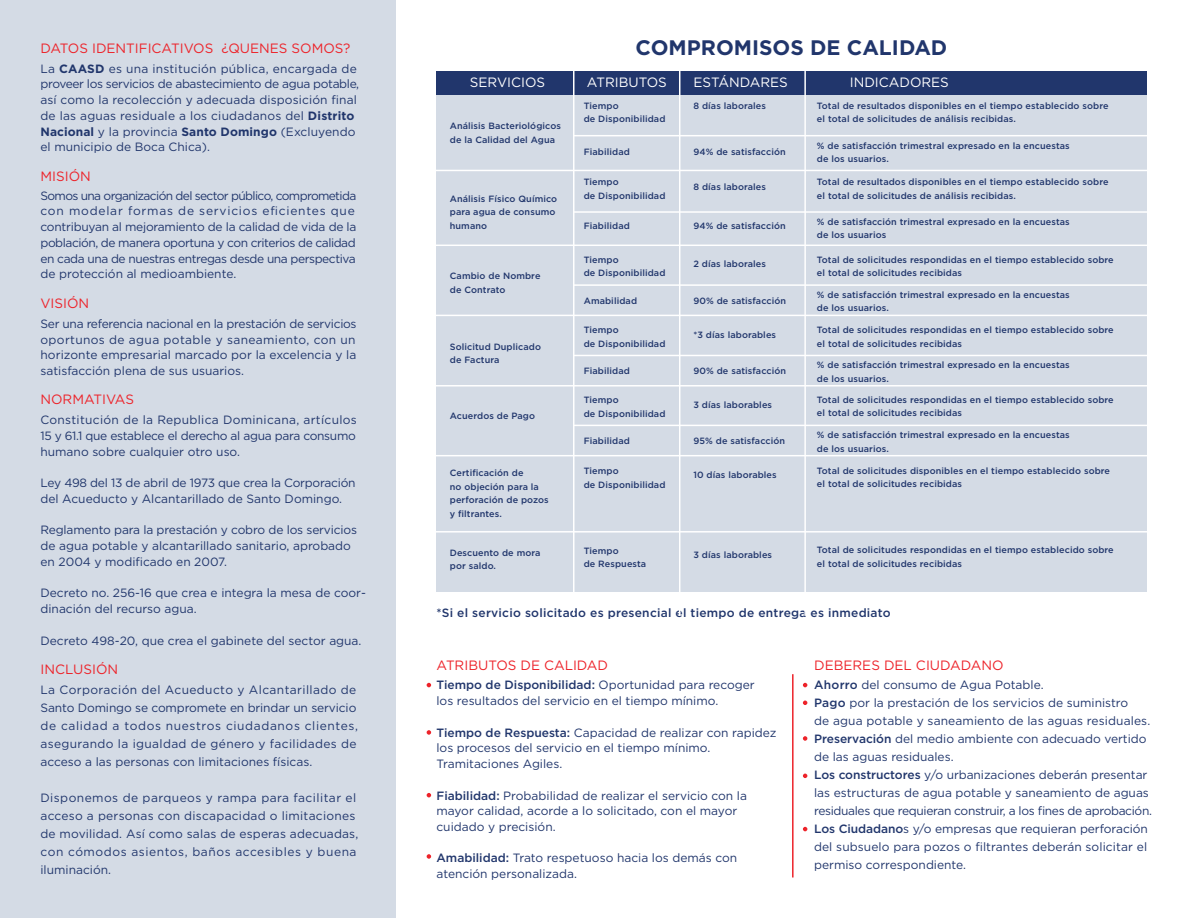
<style>
.page{position:relative;width:1188px;height:918px;background:#fff}
.page>*{position:absolute;margin:0;border:0;box-sizing:border-box;transform-origin:0 0}
.t1{font:700 21px "Gotham";color:#21366c}
.t2{font:13.5px "Gotham";color:#ed232a}
.t3{font:13.5px "Gotham";color:#fff}
.t4{font:12px/15.8px "Gotham";color:#21366c}
.t5{font:12px/15.8px "Gotham";letter-spacing:-.035em;color:#21366c}
.t6{font:12px/18px "Gotham";letter-spacing:.03em;color:#21366c}
.t7{font:12px/18px "Gotham";letter-spacing:.02em;color:#21366c}
.t8{font:500 12px "Gotham";letter-spacing:.02em;color:#21366c}
.t9{font:500 9.15px/13.6px "Gotham";letter-spacing:.01em;color:#21366c}
.s1{font-weight:700}
.s2{font-weight:500}
</style>
<div class="page">
<div style="left:0;top:0;width:396px;height:918px;background:#d4dbe5"></div>
<div style="left:436px;top:95px;width:712px;height:496px;background:#d4dbe5"></div>
<div style="left:436px;top:71px;width:712px;height:24px;background:#21366c"></div>
<hr style="left:573px;top:71px;width:1px;height:545px;background:#fff">
<hr style="left:425px;top:170px;width:723px;height:1px;background:#fff">
<hr style="left:574px;top:135px;width:574px;height:1px;background:#fff">
<hr style="left:425px;top:245px;width:723px;height:1px;background:#fff">
<hr style="left:574px;top:211px;width:574px;height:2px;background:#fff">
<hr style="left:425px;top:315px;width:723px;height:1px;background:#fff">
<hr style="left:574px;top:284px;width:574px;height:2px;background:#fff">
<hr style="left:425px;top:385px;width:723px;height:2px;background:#fff">
<hr style="left:574px;top:355px;width:574px;height:1px;background:#fff">
<hr style="left:425px;top:455px;width:723px;height:1px;background:#fff">
<hr style="left:425px;top:531px;width:723px;height:2px;background:#fff">
<hr style="left:574px;top:425px;width:574px;height:1px;background:#fff">
<hr style="left:679px;top:71px;width:1px;height:545px;background:#fff">
<hr style="left:804px;top:71px;width:2px;height:545px;background:#fff">
<hr style="left:792px;top:674px;width:2px;height:204px;background:#ed232a">
<svg style="left:427px;top:683px;width:4px;height:4px"></svg>
<svg style="left:803px;top:683px;width:4px;height:4px"></svg>
<svg style="left:803px;top:701px;width:4px;height:4px"></svg>
<svg style="left:803px;top:736px;width:4px;height:5px"></svg>
<svg style="left:803px;top:774px;width:4px;height:4px"></svg>
<svg style="left:803px;top:827px;width:4px;height:4px"></svg>
<svg style="left:427px;top:730px;width:4px;height:5px"></svg>
<svg style="left:427px;top:793px;width:4px;height:4px"></svg>
<svg style="left:427px;top:854px;width:4px;height:5px"></svg>
<p class="t2" style="left:40px;top:40px;width:312px">DATOS IDENTIFICATIVOS ¿QUENES SOMOS?</p>
<h1 class="t1" style="left:636px;top:33px;width:313px">COMPROMISOS DE CALIDAD</h1>
<p class="t4" style="left:40px;top:60px;width:320px">La <span class="s1">CAASD</span> es una institución pública, encargada de proveer los servicios de abastecimiento de agua potable, así como la recolección y adecuada disposición final de las aguas residuale a los ciudadanos del <span class="s1">Distrito Nacional</span> y la provincia <span class="s1">Santo Domingo</span> (Excluyendo el municipio de Boca Chica).</p>
<p class="t3" style="left:470px;top:74px;width:77px">SERVICIOS</p>
<p class="t3" style="left:587px;top:74px;width:81px">ATRIBUTOS</p>
<p class="t3" style="left:693px;top:74px;width:96px">ESTÁNDARES</p>
<p class="t3" style="left:850px;top:74px;width:101px">INDICADORES</p>
<p class="t9" style="left:693px;top:99px;width:74px">8 días laborales</p>
<p class="t9" style="left:693px;top:144px;width:94px">94% de satisfacción</p>
<p class="t9" style="left:693px;top:179px;width:74px">8 días laborales</p>
<p class="t9" style="left:693px;top:219px;width:94px">94% de satisfacción</p>
<p class="t9" style="left:817px;top:99px;width:293px">Total de resultados disponibles en el tiempo establecido sobre el total de solicitudes de análisis recibidas.</p>
<p class="t9" style="left:817px;top:138px;width:254px">% de satisfacción trimestral expresado en la encuestas de los usuarios.</p>
<p class="t9" style="left:817px;top:175px;width:293px">Total de resultados disponibles en el tiempo establecido sobre el total de solicitudes de análisis recibidas.</p>
<p class="t9" style="left:817px;top:215px;width:254px">% de satisfacción trimestral expresado en la encuestas de los usuarios</p>
<p class="t9" style="left:584px;top:99px;width:83px">Tiempo<br>de Disponibilidad</p>
<p class="t9" style="left:584px;top:144px;width:48px">Fiabilidad</p>
<p class="t9" style="left:450px;top:119px;width:113px">Análisis Bacteriológicos de la Calidad del Agua</p>
<p class="t2" style="left:40px;top:168px;width:52px">MISIÓN</p>
<p class="t5" style="left:40px;top:187px;width:317px">Somos una organización del sector público, comprometida con modelar formas de servicios eficientes que contribuyan al mejoramiento de la calidad de vida de la población, de manera oportuna y con criterios de calidad en cada una de nuestras entregas desde una perspectiva de protección al medioambiente.</p>
<p class="t2" style="left:40px;top:294px;width:50px">VISIÓN</p>
<p class="t4" style="left:40px;top:316px;width:318px;text-align:justify">Ser una referencia nacional en la prestación de servicios oportunos de agua potable y saneamiento, con un horizonte empresarial marcado por la excelencia y la satisfacción plena de sus usuarios.</p>
<p class="t2" style="left:40px;top:390px;width:95px">NORMATIVAS</p>
<p class="t4" style="left:40px;top:412px;width:318px;text-align:justify">Constitución de la Republica Dominicana, artículos 15 y 61.1 que establece el derecho al agua para consumo humano sobre cualquier otro uso.</p>
<p class="t4" style="left:40px;top:475px;width:317px">Ley 498 del 13 de abril de 1973 que crea la Corporación del Acueducto y Alcantarillado de Santo Domingo.</p>
<p class="t4" style="left:40px;top:522px;width:318px">Reglamento para la prestación y cobro de los servicios de agua potable y alcantarillado sanitario, aprobado en 2004 y modificado en 2007.</p>
<p class="t4" style="left:40px;top:585px;width:327px">Decreto no. 256-16 que crea e integra la mesa de coor&shy;dinación del recurso agua.</p>
<p class="t4" style="left:40px;top:632px;width:323px">Decreto 498-20, que crea el gabinete del sector agua.</p>
<p class="t2" style="left:40px;top:661px;width:79px">INCLUSIÓN</p>
<p class="t6" style="left:40px;top:681px;width:319px">La Corporación del Acueducto y Alcantarillado de Santo Domingo se compromete en brindar un servicio de calidad a todos nuestros ciudadanos clientes, asegurando la igualdad de género y facilidades de acceso a las personas con limitaciones físicas.</p>
<p class="t7" style="left:40px;top:789px;width:319px">Disponemos de parqueos y rampa para facilitar el acceso a personas con discapacidad o limitaciones de movilidad. Así como salas de esperas adecuadas, con cómodos asientos, baños accesibles y buena iluminación.</p>
<p class="t9" style="left:584px;top:175px;width:83px">Tiempo<br>de Disponibilidad</p>
<p class="t9" style="left:584px;top:219px;width:48px">Fiabilidad</p>
<p class="t9" style="left:450px;top:191px;width:109px">Análisis Físico Químico para agua de consumo humano</p>
<p class="t9" style="left:817px;top:252px;width:298px">Total de solicitudes respondidas en el tiempo establecido sobre el total de solicitudes recibidas</p>
<p class="t9" style="left:817px;top:288px;width:254px">% de satisfacción trimestral expresado en la encuestas de los usuarios.</p>
<p class="t9" style="left:584px;top:253px;width:83px">Tiempo<br>de Disponibilidad</p>
<p class="t9" style="left:584px;top:294px;width:55px">Amabilidad</p>
<p class="t9" style="left:693px;top:257px;width:74px">2 días laborales</p>
<p class="t9" style="left:693px;top:294px;width:94px">90% de satisfacción</p>
<p class="t9" style="left:450px;top:269px;width:92px">Cambio de Nombre de Contrato</p>
<p class="t9" style="left:817px;top:323px;width:298px">Total de solicitudes respondidas en el tiempo establecido sobre el total de solicitudes recibidas</p>
<p class="t9" style="left:817px;top:358px;width:254px">% de satisfacción trimestral expresado en la encuestas de los usuarios.</p>
<p class="t9" style="left:584px;top:323px;width:83px">Tiempo<br>de Disponibilidad</p>
<p class="t9" style="left:584px;top:364px;width:48px">Fiabilidad</p>
<p class="t9" style="left:693px;top:327px;width:84px">*3 días laborables</p>
<p class="t9" style="left:693px;top:364px;width:94px">90% de satisfacción</p>
<p class="t9" style="left:450px;top:339px;width:93px">Solicitud Duplicado de Factura</p>
<p class="t9" style="left:817px;top:393px;width:298px">Total de solicitudes respondidas en el tiempo establecido sobre el total de solicitudes recibidas</p>
<p class="t9" style="left:817px;top:428px;width:254px">% de satisfacción trimestral expresado en la encuestas de los usuarios.</p>
<p class="t9" style="left:584px;top:393px;width:83px">Tiempo<br>de Disponibilidad</p>
<p class="t9" style="left:693px;top:397px;width:80px">3 días laborables</p>
<p class="t9" style="left:693px;top:434px;width:93px">95% de satisfacción</p>
<p class="t9" style="left:450px;top:409px;width:87px">Acuerdos de Pago</p>
<p class="t9" style="left:584px;top:434px;width:48px">Fiabilidad</p>
<p class="t9" style="left:693px;top:468px;width:85px">10 días laborables</p>
<p class="t9" style="left:817px;top:464px;width:295px">Total de solicitudes disponibles en el tiempo establecido sobre el total de solicitudes recibidas</p>
<p class="t9" style="left:584px;top:464px;width:83px">Tiempo<br>de Disponibilidad</p>
<p class="t9" style="left:450px;top:466px;width:100px">Certificación de<br>no objeción para la perforación de pozos y filtrantes.</p>
<p class="t9" style="left:450px;top:545px;width:92px">Descuento de mora por saldo.</p>
<p class="t9" style="left:693px;top:548px;width:80px">3 días laborables</p>
<p class="t9" style="left:817px;top:543px;width:298px">Total de solicitudes respondidas en el tiempo establecido sobre el total de solicitudes recibidas</p>
<p class="t9" style="left:584px;top:543px;width:64px">Tiempo<br>de Respuesta</p>
<p class="t8" style="left:436px;top:605px;width:456px">*Si el servicio solicitado es presencial el tiempo de entrega es inmediato</p>
<p class="t2" style="left:436px;top:656px;width:173px">ATRIBUTOS DE CALIDAD</p>
<p class="t4" style="left:436px;top:677px;width:320px"><span class="s2">Tiempo de Disponibilidad:</span> Oportunidad para recoger los resultados del servicio en el tiempo mínimo.</p>
<p class="t4" style="left:436px;top:724px;width:341px"><span class="s2">Tiempo de Respuesta:</span> Capacidad de realizar con rapidez los procesos del servicio en el tiempo mínimo.<br>Tramitaciones Agiles.</p>
<p class="t4" style="left:436px;top:787px;width:312px"><span class="s2">Fiabilidad:</span> Probabilidad de realizar el servicio con la mayor calidad, acorde a lo solicitado, con el mayor cuidado y precisión.</p>
<p class="t4" style="left:436px;top:850px;width:302px"><span class="s2">Amabilidad:</span> Trato respetuoso hacia los demás con atención personalizada.</p>
<p class="t2" style="left:814px;top:656px;width:191px">DEBERES DEL CIUDADANO</p>
<p class="t4" style="left:814px;top:676px;width:339px;line-height:18px"><span class="s2">Ahorro</span> del consumo de Agua Potable.<br><span class="s2">Pago</span> por la prestación de los servicios de suministro<br>de agua potable y saneamiento de las aguas residuales.<br><span class="s2">Preservación</span> del medio ambiente con adecuado vertido de las aguas residuales.<br><span class="s2">Los constructores</span> y/o urbanizaciones deberán presentar las estructuras de agua potable y saneamiento de aguas residuales que requieran construir, a los fines de aprobación.<br><span class="s2">Los Ciudadano</span>s y/o empresas que requieran perforación del subsuelo para pozos o filtrantes deberán solicitar el permiso correspondiente.</p>
</div>
